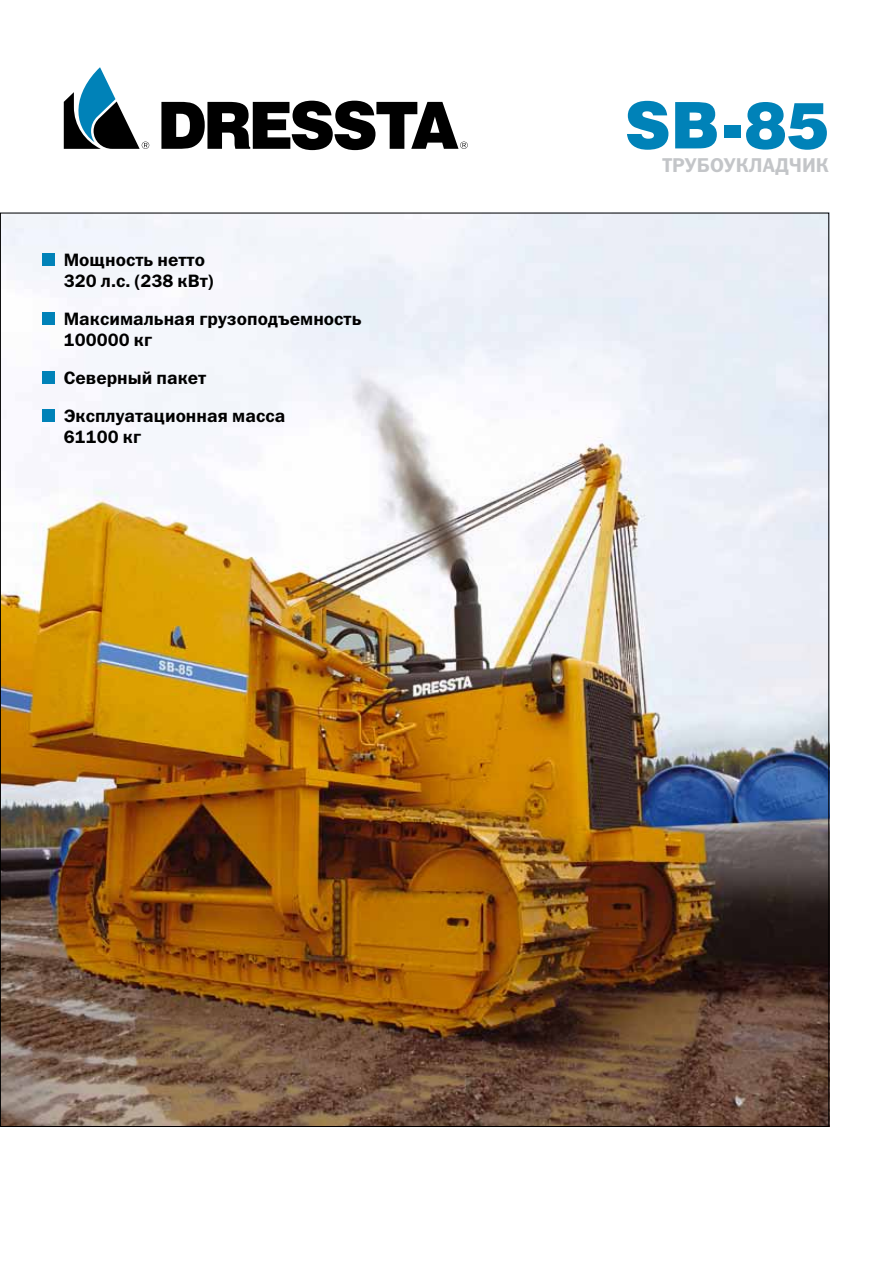
<style>
.page{position:relative;width:893px;height:1263px;background:#fff}
.page>*{position:absolute;margin:0;border:0;box-sizing:border-box;transform-origin:0 0}
.t1{font:64.5px "Swis 721 Blk EU";color:#0082b8}
.t2{font:20.1px "Frank Goth Cyrillic Dm";color:#c3c5c8}
.t3{font:18px/21px "Frank Goth Cyrillic Dm";color:#000}
</style>
<div class="page">
<img style="left:2px;top:215px;width:825px;height:910px">
<svg style="left:64px;top:67px;width:85px;height:82px"></svg>
<svg style="left:161px;top:101px;width:307px;height:49px"></svg>
<img style="left:0;top:212px;width:1px;height:43px">
<div style="left:43px;top:253px;width:12px;height:13px;background:#0082b8"></div>
<div style="left:43px;top:312px;width:12px;height:13px;background:#0082b8"></div>
<div style="left:43px;top:371px;width:12px;height:13px;background:#0082b8"></div>
<div style="left:43px;top:409px;width:12px;height:13px;background:#0082b8"></div>
<p class="t3" style="left:64px;top:249px;width:152px">Мощность нетто<br>320 л.с. (238 кВт)</p>
<p class="t3" style="left:64px;top:308px;width:299px">Максимальная грузоподъемность<br>100000 кг</p>
<p class="t3" style="left:64px;top:358px;width:223px;line-height:38px">Северный пакет<br>Эксплуатационная масса</p>
<p class="t3" style="left:64px;top:426px;width:79px">61100 кг</p>
<h1 class="t1" style="left:625px;top:84px;width:206px">SB-85</h1>
<p class="t2" style="left:663px;top:154px;width:168px">ТРУБОУКЛАДЧИК</p>
</div>
